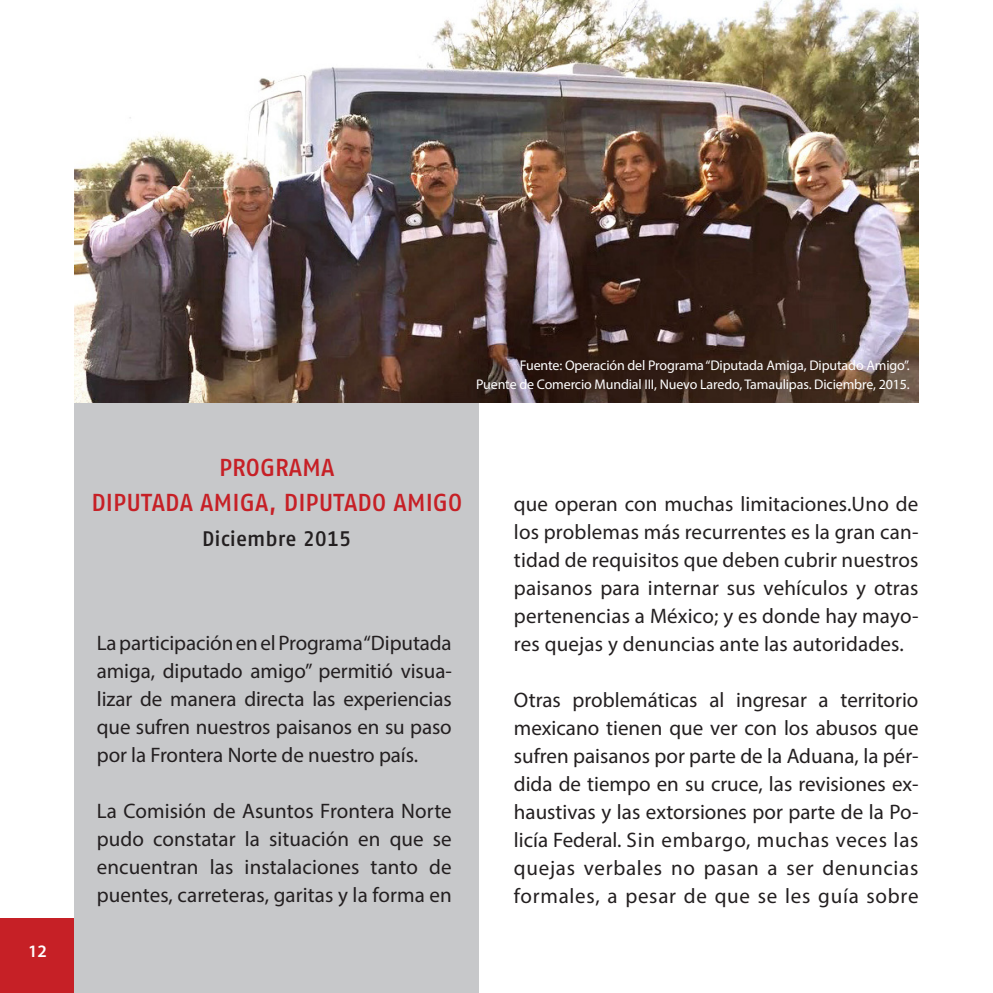
<style>
.page{position:relative;width:993px;height:993px;background:#fff}
.page>*{position:absolute;margin:0;border:0;box-sizing:border-box;transform-origin:0 0}
.t1{font:500 24.5px "Fago No Tf";color:#c62026}
.t2{font:21px/28px "Myriad Pro";letter-spacing:.005em;color:#231f20;text-align:justify}
.t3{font:500 21px "Fago No Tf";color:#231f20}
.t4{font:600 17.5px "Myriad Pro";color:#fff}
.t5{font:14px "Myriad Pro";letter-spacing:-.01em;color:#fff}
</style>
<div class="page">
<div style="left:0;top:918px;width:74px;height:74px;background:#c62026"></div>
<div style="left:74px;top:0;width:405px;height:992px;background:#c7c8ca"></div>
<img style="left:74px;top:0;width:844px;height:402px">
<p class="t4" style="left:28px;top:939px;width:20px">12</p>
<p class="t5" style="left:519px;top:356px;width:391px">Fuente: Operación del Programa “Diputada Amiga, Diputado Amigo”.</p>
<p class="t5" style="left:476px;top:375px;width:435px">Puente de Comercio Mundial III, Nuevo Laredo, Tamaulipas. Diciembre, 2015.</p>
<p class="t1" style="left:219px;top:453px;width:117px">PROGRAMA</p>
<p class="t1" style="left:91px;top:488px;width:372px">DIPUTADA AMIGA, DIPUTADO AMIGO</p>
<p class="t3" style="left:202px;top:526px;width:151px">Diciembre 2015</p>
<p class="t2" style="left:97px;top:628px;width:356px">La participación en el Programa “Diputada amiga, diputado amigo” permitió visua&shy;lizar de manera directa las experiencias que sufren nuestros paisanos en su paso por la Frontera Norte de nuestro país.</p>
<p class="t2" style="left:97px;top:796px;width:356px">La Comisión de Asuntos Frontera Norte pudo constatar la situación en que se encuentran las instalaciones tanto de puentes, carreteras, garitas y la forma en</p>
<p class="t2" style="left:513px;top:489px;width:406px">que operan con muchas limitaciones.Uno de los problemas más recurrentes es la gran can&shy;tidad de requisitos que deben cubrir nuestros paisanos para internar sus vehículos y otras pertenencias a México; y es donde hay mayo&shy;res quejas y denuncias ante las autoridades.</p>
<p class="t2" style="left:513px;top:685px;width:406px">Otras problemáticas al ingresar a territorio mexicano tienen que ver con los abusos que sufren paisanos por parte de la Aduana, la pér&shy;dida de tiempo en su cruce, las revisiones ex&shy;haustivas y las extorsiones por parte de la Po&shy;licía Federal. Sin embargo, muchas veces las quejas verbales no pasan a ser denuncias formales, a pesar de que se les guía sobre</p>
</div>
